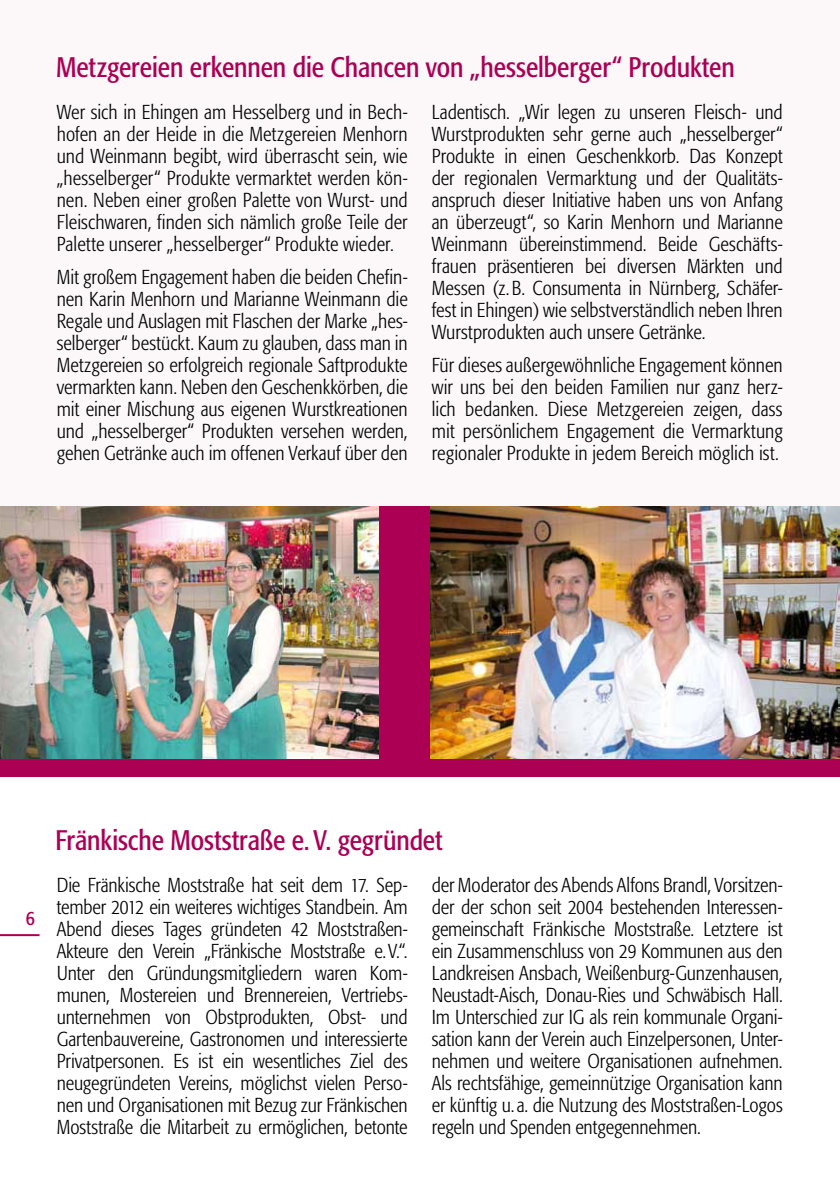
<style>
.page{position:relative;width:840px;height:1191px;background:#fff}
.page>*{position:absolute;margin:0;border:0;box-sizing:border-box;transform-origin:0 0}
.t1{font:condensed 28px "Formata";letter-spacing:-.005em;color:#ab0054}
.t2{font:300 condensed 20px/22px "Formata";color:#000;text-align:justify}
.t3{font:condensed 20px "Formata";color:#ab0054}
</style>
<div class="page">
<div style="left:0;top:0;width:839px;height:726px;background:#fcf8f9"></div>
<hr style="left:0;top:934px;width:39px;height:2px;background:#ab0054">
<img style="left:429px;top:506px;width:410px;height:253px">
<img style="left:0;top:506px;width:379px;height:253px">
<div style="left:0;top:759px;width:839px;height:17px;background:#ab0054"></div>
<div style="left:379px;top:506px;width:50px;height:270px;background:#ab0054"></div>
<h1 class="t1" style="left:56px;top:51px;width:679px">Metzgereien erkennen die Chancen von „hesselberger“ Produkten</h1>
<p class="t2" style="left:57px;top:101px;width:352px">Wer sich in Ehingen am Hesselberg und in Bech&shy;hofen an der Heide in die Metzgereien Menhorn und Weinmann begibt, wird überrascht sein, wie „hesselberger“ Produkte vermarktet werden kön&shy;nen. Neben einer großen Palette von Wurst- und Fleischwaren, finden sich nämlich große Teile der Palette unserer „hesselberger“ Produkte wieder.</p>
<p class="t2" style="left:57px;top:267px;width:352px">Mit großem Engagement haben die beiden Chefin&shy;nen Karin Menhorn und Marianne Weinmann die Regale und Auslagen mit Flaschen der Marke „hes&shy;selberger“ bestückt. Kaum zu glauben, dass man in Metzgereien so erfolgreich regionale Saftprodukte vermarkten kann. Neben den Geschenkkörben, die mit einer Mischung aus eigenen Wurstkreationen und „hesselberger“ Produkten versehen werden, gehen Getränke auch im offenen Verkauf über den</p>
<p class="t2" style="left:431px;top:101px;width:352px">Ladentisch. „Wir legen zu unseren Fleisch- und Wurstprodukten sehr gerne auch „hesselberger“ Produkte in einen Geschenkkorb. Das Konzept der regionalen Vermarktung und der Qualitäts&shy;anspruch dieser Initiative haben uns von Anfang an überzeugt“, so Karin Menhorn und Marianne Weinmann übereinstimmend. Beide Geschäfts&shy;frauen präsentieren bei diversen Märkten und Messen (z.B. Consumenta in Nürnberg, Schäfer&shy;fest in Ehingen) wie selbstverständlich neben Ihren Wurstprodukten auch unsere Getränke.</p>
<p class="t2" style="left:431px;top:355px;width:352px">Für dieses außergewöhnliche Engagement können wir uns bei den beiden Familien nur ganz herz&shy;lich bedanken. Diese Metzgereien zeigen, dass mit persönlichem Engagement die Vermarktung regionaler Produkte in jedem Bereich möglich ist.</p>
<p class="t3" style="left:26px;top:906px;width:11px">6</p>
<h1 class="t1" style="left:55px;top:823px;width:388px">Fränkische Moststraße e. V. gegründet</h1>
<p class="t2" style="left:57px;top:874px;width:352px">Die Fränkische Moststraße hat seit dem 17. Sep&shy;tember 2012 ein weiteres wichtiges Standbein. Am Abend dieses Tages gründeten 42 Moststraßen-Akteure den Verein „Fränkische Moststraße e.V.“.<br>Unter den Gründungsmitgliedern waren Kom&shy;munen, Mostereien und Brennereien, Vertriebs&shy;unternehmen von Obstprodukten, Obst- und Gartenbauvereine, Gastronomen und interessierte Privatpersonen. Es ist ein wesentliches Ziel des neugegründeten Vereins, möglichst vielen Perso&shy;nen und Organisationen mit Bezug zur Fränkischen Moststraße die Mitarbeit zu ermöglichen, betonte</p>
<p class="t2" style="left:431px;top:874px;width:352px">der Moderator des Abends Alfons Brandl, Vorsitzen&shy;der der schon seit 2004 bestehenden Interessen&shy;gemeinschaft Fränkische Moststraße. Letztere ist ein Zusammenschluss von 29 Kommunen aus den Landkreisen Ansbach, Weißenburg-Gunzenhausen, Neustadt-Aisch, Donau-Ries und Schwäbisch Hall.<br>Im Unterschied zur IG als rein kommunale Organi&shy;sation kann der Verein auch Einzelpersonen, Unter&shy;nehmen und weitere Organisationen aufnehmen.<br>Als rechtsfähige, gemeinnützige Organisation kann er künftig u.a. die Nutzung des Moststraßen-Logos regeln und Spenden entgegennehmen.</p>
</div>
